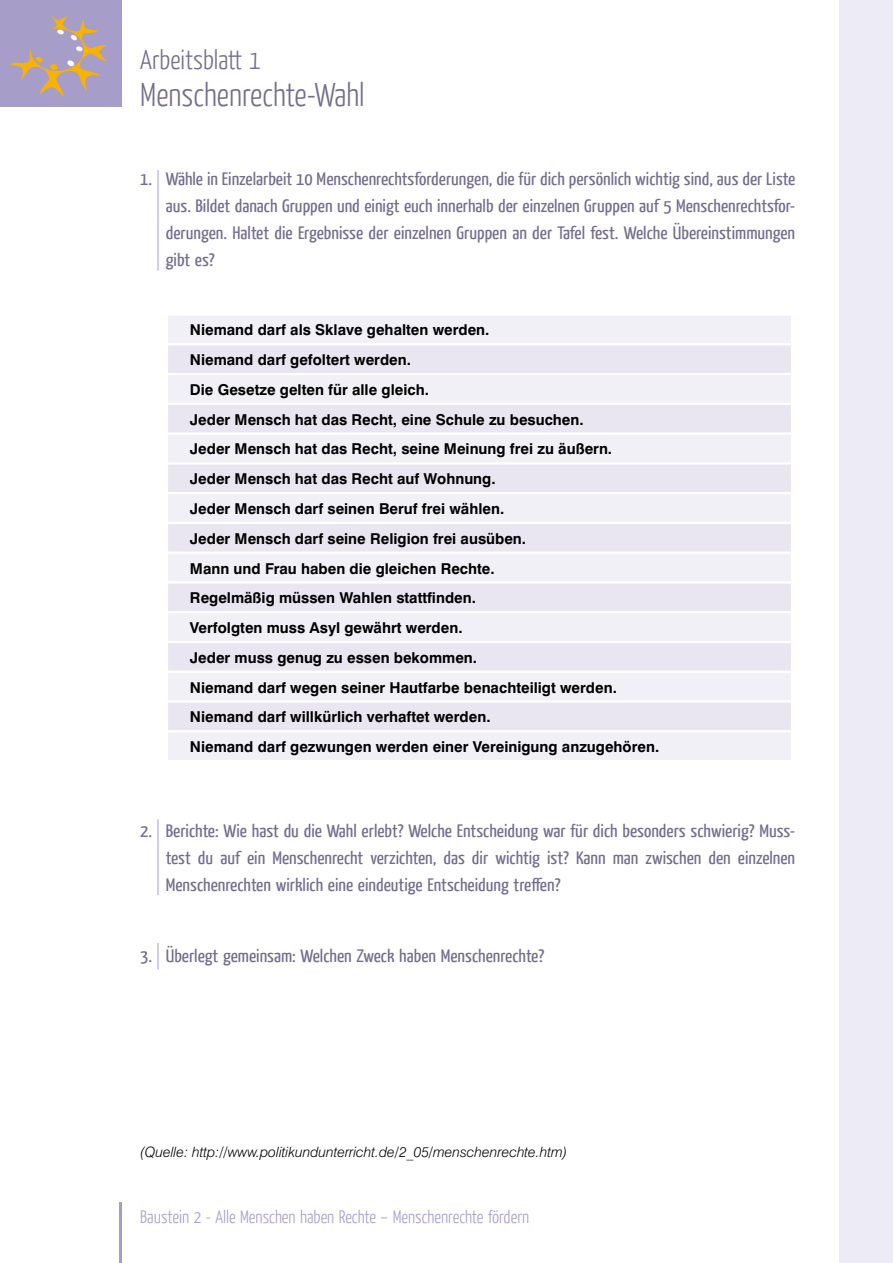
<style>
.page{position:relative;width:893px;height:1263px;background:#fff}
.page>*{position:absolute;margin:0;border:0;box-sizing:border-box;transform-origin:0 0}
.t1{font:300 33px "Yanone Kaffeesatz";color:#746d8d}
.t2{font:300 27px "Yanone Kaffeesatz";color:#746d8d}
.t3{font:18px/27px "Yanone Kaffeesatz";color:#746d8d;text-align:justify;scale:1.1 1}
.t4{font:300 18px "Yanone Kaffeesatz";color:#a69dc9}
.t5{font:700 15px/29.7px "Swiss 721 BT";color:#000}
.t6{font:italic 300 14.25px "Swiss 721 BT";color:#000}
</style>
<div class="page">
<div style="left:0;top:0;width:122px;height:106px;background:#a69dc9"></div>
<hr style="left:119px;top:1202px;width:3px;height:61px;background:#a69dc9">
<div style="left:839px;top:0;width:54px;height:1263px;background:#edebf5"></div>
<svg style="left:10px;top:14px;width:97px;height:83px"></svg>
<svg style="left:36px;top:57px;width:7px;height:6px"></svg>
<div style="left:168px;top:316px;width:623px;height:444px;background:#f2f0f7"></div>
<svg style="left:168px;top:345px;width:623px;height:385px;fill:#e9e6f2"></svg>
<hr style="left:166px;top:343px;width:627px;height:2px;background:#fff">
<hr style="left:166px;top:373px;width:627px;height:2px;background:#fff">
<hr style="left:166px;top:403px;width:627px;height:2px;background:#fff">
<hr style="left:166px;top:432px;width:627px;height:3px;background:#fff">
<hr style="left:166px;top:462px;width:627px;height:2px;background:#fff">
<hr style="left:166px;top:492px;width:627px;height:2px;background:#fff">
<hr style="left:166px;top:522px;width:627px;height:2px;background:#fff">
<hr style="left:166px;top:551px;width:627px;height:3px;background:#fff">
<hr style="left:166px;top:581px;width:627px;height:2px;background:#fff">
<hr style="left:166px;top:611px;width:627px;height:2px;background:#fff">
<hr style="left:166px;top:641px;width:627px;height:2px;background:#fff">
<hr style="left:166px;top:671px;width:627px;height:2px;background:#fff">
<hr style="left:166px;top:700px;width:627px;height:3px;background:#fff">
<hr style="left:166px;top:730px;width:627px;height:2px;background:#fff">
<hr style="left:158px;top:170px;width:1px;height:101px;background:#a69dc9">
<hr style="left:158px;top:819px;width:1px;height:76px;background:#a69dc9">
<svg style="left:158px;top:943px;width:1px;height:26px"></svg>
<h2 class="t2" style="left:140px;top:43px;width:122px">Arbeitsblatt 1</h2>
<h1 class="t1" style="left:140px;top:74px;width:226px">Menschenrechte-Wahl</h1>
<p class="t3" style="left:166px;top:164px;width:574px;text-indent:-26px">1. Wähle in Einzelarbeit 10 Menschenrechtsforderungen, die für dich persönlich wichtig sind, aus der Liste aus. Bildet danach Gruppen und einigt euch innerhalb der einzelnen Gruppen auf 5 Menschenrechtsfor&shy;derungen. Haltet die Ergebnisse der einzelnen Gruppen an der Tafel fest. Welche Übereinstimmungen gibt es?</p>
<p class="t5" style="left:190px;top:315px;width:471px">Niemand darf als Sklave gehalten werden.<br>Niemand darf gefoltert werden.<br>Die Gesetze gelten für alle gleich.<br>Jeder Mensch hat das Recht, eine Schule zu besuchen.<br>Jeder Mensch hat das Recht, seine Meinung frei zu äußern.<br>Jeder Mensch hat das Recht auf Wohnung.<br>Jeder Mensch darf seinen Beruf frei wählen.<br>Jeder Mensch darf seine Religion frei ausüben.<br>Mann und Frau haben die gleichen Rechte.<br>Regelmäßig müssen Wahlen stattfinden.<br>Verfolgten muss Asyl gewährt werden.<br>Jeder muss genug zu essen bekommen.<br>Niemand darf wegen seiner Hautfarbe benachteiligt werden.<br>Niemand darf willkürlich verhaftet werden.<br>Niemand darf gezwungen werden einer Vereinigung anzugehören.</p>
<p class="t3" style="left:166px;top:817px;width:574px;text-indent:-26px">2. Berichte: Wie hast du die Wahl erlebt? Welche Entscheidung war für dich besonders schwierig? Muss&shy;test du auf ein Menschenrecht verzichten, das dir wichtig ist? Kann man zwischen den einzelnen Menschenrechten wirklich eine eindeutige Entscheidung treffen?</p>
<p class="t3" style="left:140px;top:942px;width:369px">3. Überlegt gemeinsam: Welchen Zweck haben Menschenrechte?</p>
<p class="t6" style="left:140px;top:1143px;width:428px">(Quelle: http://www.politikundunterricht.de/2_05/menschenrechte.htm)</p>
<p class="t4" style="left:140px;top:1206px;width:390px">Baustein 2 - Alle Menschen haben Rechte – Menschenrechte fördern</p>
</div>
